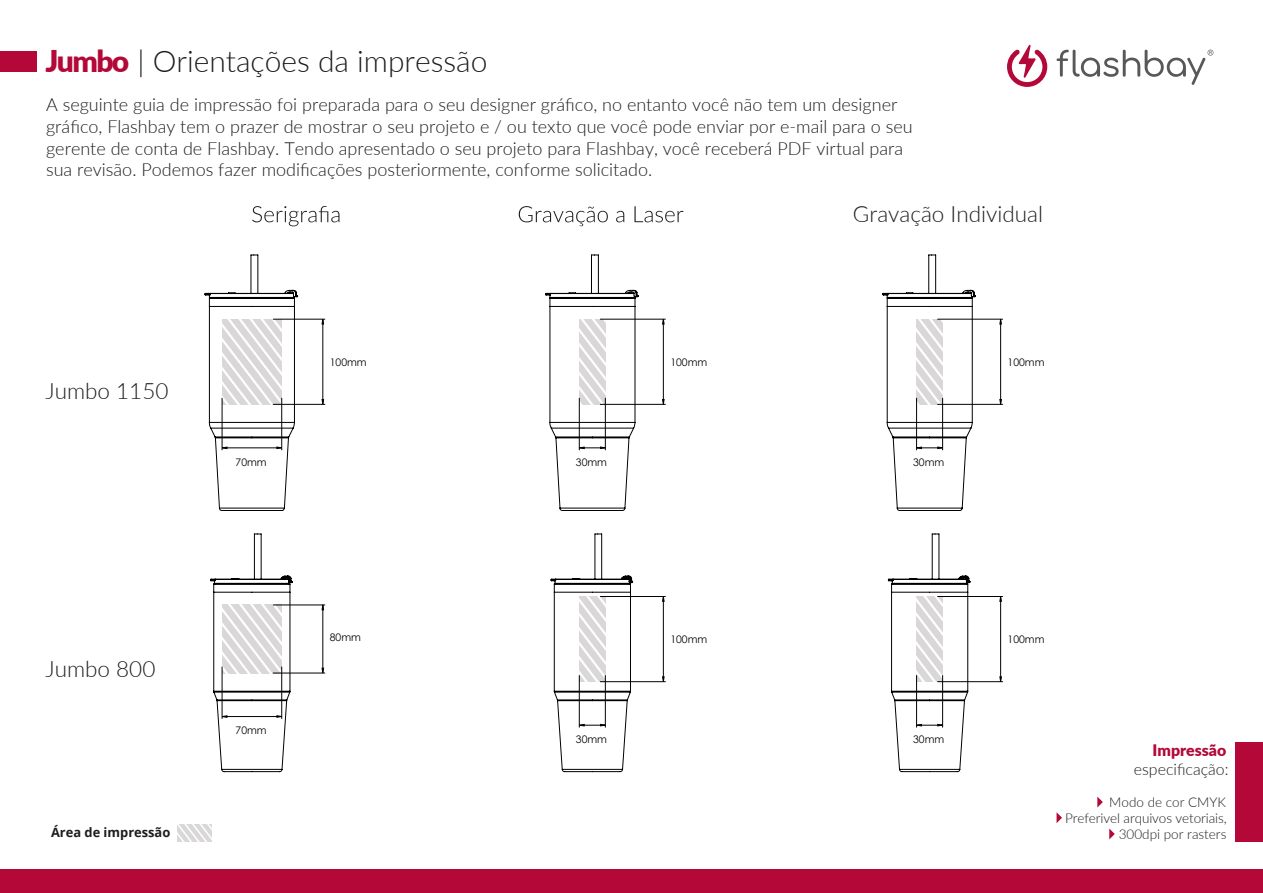
<style>
.page{position:relative;width:1263px;height:893px;background:#fff}
.page>*{position:absolute;margin:0;border:0;box-sizing:border-box;transform-origin:0 0}
.t1{font:300 30px "Lato";color:#1d1d1b}
.t2{font:300 22.5px "Lato";color:#1d1d1b}
.t3{font:300 18px/21.6px "Lato";color:#1d1d1b}
.t4{font:300 15.9px "Lato";color:#1d1d1b}
.t5{font:900 15.9px "Lato";color:#b30838}
.t6{font:300 13.5px/16.2px "Lato";letter-spacing:-.005em;color:#1d1d1b;text-align:right}
.t7{font:700 12.9px "Open Sans";color:#1d1d1b}
.t8{font:10.5px "Century Gothic";color:#010202}
.s1{font-weight:900;color:#b30838}
</style>
<div class="page">
<svg style="left:178px;top:825px;width:34px;height:17px"></svg>
<svg style="left:519px;top:206px;width:89px;height:20px"></svg>
<svg style="left:616px;top:211px;width:8px;height:11px"></svg>
<svg style="left:635px;top:206px;width:48px;height:16px"></svg>
<svg style="left:252px;top:206px;width:87px;height:20px"></svg>
<hr style="left:323px;top:320px;width:1px;height:82px;background:#010202">
<hr style="left:273px;top:319px;width:52px;height:1px;background:#010202">
<hr style="left:273px;top:404px;width:52px;height:1px;background:#010202">
<svg style="left:205px;top:255px;width:93px;height:256px"></svg>
<hr style="left:323px;top:605px;width:1px;height:66px;background:#010202">
<hr style="left:273px;top:605px;width:52px;height:1px;background:#010202">
<hr style="left:273px;top:673px;width:52px;height:1px;background:#010202">
<svg style="left:210px;top:534px;width:82px;height:238px"></svg>
<hr style="left:663px;top:320px;width:1px;height:82px;background:#010202">
<hr style="left:600px;top:319px;width:65px;height:1px;background:#010202">
<hr style="left:600px;top:404px;width:65px;height:1px;background:#010202">
<svg style="left:545px;top:255px;width:93px;height:256px"></svg>
<hr style="left:663px;top:598px;width:1px;height:82px;background:#010202">
<hr style="left:600px;top:596px;width:65px;height:1px;background:#010202">
<hr style="left:600px;top:681px;width:65px;height:1px;background:#010202">
<svg style="left:551px;top:534px;width:82px;height:238px"></svg>
<hr style="left:1000px;top:320px;width:1px;height:82px;background:#010202">
<hr style="left:938px;top:319px;width:65px;height:1px;background:#010202">
<hr style="left:938px;top:404px;width:65px;height:1px;background:#010202">
<svg style="left:883px;top:255px;width:93px;height:256px"></svg>
<hr style="left:1000px;top:598px;width:1px;height:82px;background:#010202">
<hr style="left:938px;top:596px;width:65px;height:1px;background:#010202">
<hr style="left:938px;top:681px;width:65px;height:1px;background:#010202">
<svg style="left:888px;top:534px;width:82px;height:238px"></svg>
<div style="left:1px;top:869px;width:1262px;height:24px;background:#b30838"></div>
<svg style="left:1007px;top:44px;width:40px;height:43px"></svg>
<svg style="left:1057px;top:50px;width:156px;height:35px"></svg>
<div style="left:0;top:51px;width:37px;height:21px;background:#b30838"></div>
<div style="left:1235px;top:742px;width:28px;height:100px;background:#b30838"></div>
<svg style="left:1097px;top:796px;width:6px;height:11px"></svg>
<svg style="left:1057px;top:812px;width:5px;height:11px"></svg>
<svg style="left:1109px;top:828px;width:6px;height:11px"></svg>
<h1 class="t1" style="left:45px;top:40px;width:444px"><span class="s1">Jumbo</span> | Orientações da impressão</h1>
<p class="t3" style="left:46px;top:93px;width:868px">A seguinte guia de impressão foi preparada para o seu designer gráfico, no entanto você não tem um designer gráfico, Flashbay tem o prazer de mostrar o seu projeto e / ou texto que você pode enviar por e-mail para o seu gerente de conta de Flashbay. Tendo apresentado o seu projeto para Flashbay, você receberá PDF virtual para sua revisão. Podemos fazer modificações posteriormente, conforme solicitado.</p>
<p class="t2" style="left:45px;top:375px;width:125px">Jumbo 1150</p>
<p class="t8" style="left:236px;top:454px;width:33px">70mm</p>
<p class="t8" style="left:330px;top:355px;width:38px">100mm</p>
<p class="t8" style="left:576px;top:454px;width:33px">30mm</p>
<p class="t8" style="left:670px;top:355px;width:38px">100mm</p>
<p class="t2" style="left:853px;top:198px;width:192px">Gravação Individual</p>
<p class="t8" style="left:913px;top:454px;width:33px">30mm</p>
<p class="t8" style="left:1008px;top:355px;width:38px">100mm</p>
<p class="t2" style="left:45px;top:654px;width:111px">Jumbo 800</p>
<p class="t7" style="left:51px;top:823px;width:121px">Área de impressão</p>
<p class="t8" style="left:236px;top:723px;width:33px">70mm</p>
<p class="t8" style="left:330px;top:630px;width:33px">80mm</p>
<p class="t8" style="left:576px;top:732px;width:33px">30mm</p>
<p class="t8" style="left:670px;top:632px;width:38px">100mm</p>
<p class="t8" style="left:913px;top:732px;width:33px">30mm</p>
<p class="t8" style="left:1008px;top:632px;width:38px">100mm</p>
<p class="t5" style="left:1153px;top:738px;width:75px">Impressão</p>
<p class="t4" style="left:1134px;top:758px;width:96px">especificação:</p>
<p class="t6" style="left:1065px;top:793px;width:163px">Modo de cor CMYK<br>Preferivel arquivos vetoriais,<br>300dpi por rasters</p>
</div>
